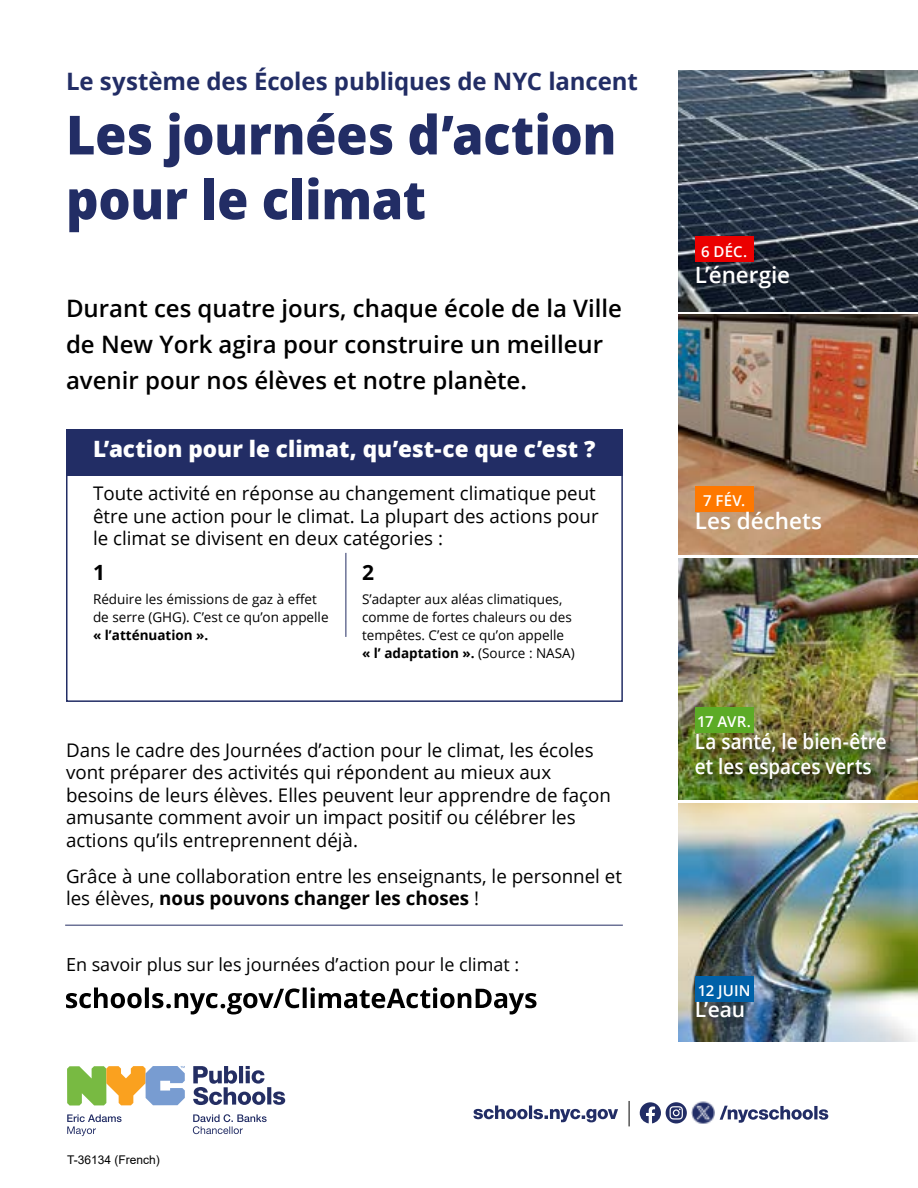
<style>
.page{position:relative;width:918px;height:1188px;background:#fff}
.page>*{position:absolute;margin:0;border:0;box-sizing:border-box;transform-origin:0 0}
.Pre-Header{font:800 54px/64.8px "Open Sans";letter-spacing:-.005em;color:#222d65;scale:.94 1}
.Header_2{font:600 24px/36px "Open Sans";color:#000}
.Pre-Header-2{font:700 24px "Open Sans";letter-spacing:-.005em;color:#222d65}
.Header_3{font:800 22.5px "Open Sans";color:#fff}
.Header_3-2{font:600 22.5px "Open Sans";color:#fff}
.Header_3-3{font:600 21px/25.2px "Open Sans";color:#fff;scale:.9 1}
.Header_3-4{font:600 21px "Open Sans";color:#fff}
.List_header{font:700 21px "Open Sans";color:#000}
.Body{font:18.75px/22.5px "Open Sans";color:#000}
.Body-2{font:18px "Open Sans";color:#000}
.Header_3-5{font:600 15px "Open Sans";letter-spacing:.005em;color:#fff}
.List_text{font:13.5px/18px "Open Sans";color:#000}
.t1{font:12px "Arial";color:#000}
.s1{font-weight:700}
</style>
<div class="page">
<div style="left:66px;top:429px;width:557px;height:47px;background:#222d65"></div>
<svg style="left:629px;top:1101px;width:1px;height:25px"></svg>
<hr style="left:65px;top:925px;width:558px;height:1px;background:#242e63">
<hr style="left:346px;top:553px;width:1px;height:84px;background:#242e63">
<svg style="left:66px;top:987px;width:471px;height:27px"></svg>
<img style="left:678px;top:71px;width:240px;height:240px">
<div style="left:695px;top:237px;width:59px;height:25px;background:#eb0000"></div>
<img style="left:678px;top:314px;width:240px;height:241px">
<div style="left:695px;top:486px;width:59px;height:25px;background:#fe7800"></div>
<img style="left:678px;top:559px;width:240px;height:240px">
<div style="left:695px;top:707px;width:59px;height:26px;background:#5cab26"></div>
<div style="left:694px;top:731px;width:207px;height:63px;background:#000;opacity:.75"></div>
<img style="left:678px;top:804px;width:240px;height:238px">
<div style="left:695px;top:976px;width:59px;height:26px;background:#0061a8"></div>
<svg style="left:473px;top:1106px;width:145px;height:16px"></svg>
<svg style="left:640px;top:1102px;width:47px;height:21px"></svg>
<svg style="left:720px;top:1106px;width:108px;height:17px"></svg>
<img style="left:692px;top:1101px;width:22px;height:23px">
<svg style="left:67px;top:1066px;width:118px;height:40px"></svg>
<svg style="left:193px;top:1066px;width:72px;height:39px"></svg>
<svg style="left:267px;top:1087px;width:4px;height:17px"></svg>
<svg style="left:273px;top:1092px;width:12px;height:13px"></svg>
<svg style="left:67px;top:1114px;width:200px;height:22px"></svg>
<p class="Pre-Header-2" style="left:66px;top:64px;width:573px">Le système des Écoles publiques de NYC lancent</p>
<p class="Pre-Header" style="left:66px;top:100px;width:587px">Les journées d’action pour le climat</p>
<p class="Header_2" style="left:66px;top:289px;width:558px">Durant ces quatre jours, chaque école de la Ville de New York agira pour construire un meilleur avenir pour nos élèves et notre planète.</p>
<p class="Header_3" style="left:93px;top:432px;width:504px">L’action pour le climat, qu’est-ce que c’est ?</p>
<p class="Body" style="left:93px;top:482px;width:507px">Toute activité en réponse au changement climatique peut être une action pour le climat. La plupart des actions pour le climat se divisent en deux catégories :</p>
<p class="List_header" style="left:93px;top:557px;width:13px">1</p>
<p class="List_text" style="left:93px;top:590px;width:237px">Réduire les émissions de gaz à effet de serre (GHG). C’est ce qu’on appelle <span class="s1">« l’atténuation ».</span></p>
<p class="List_header" style="left:362px;top:557px;width:13px">2</p>
<p class="List_text" style="left:362px;top:590px;width:214px">S’adapter aux aléas climatiques, comme de fortes chaleurs ou des tempêtes. C’est ce qu’on appelle <span class="s1">« l’ adaptation ».</span> (Source : NASA)</p>
<p class="Body" style="left:66px;top:738px;width:547px">Dans le cadre des Journées d’action pour le climat, les écoles vont préparer des activités qui répondent au mieux aux besoins de leurs élèves. Elles peuvent leur apprendre de façon amusante comment avoir un impact positif ou célébrer les actions qu’ils entreprennent déjà.</p>
<p class="Body" style="left:66px;top:864px;width:558px">Grâce à une collaboration entre les enseignants, le personnel et les élèves, <span class="s1">nous pouvons changer les choses</span> !</p>
<p class="Body-2" style="left:66px;top:952px;width:455px">En savoir plus sur les journées d’action pour le climat :</p>
<p class="t1" style="left:67px;top:1152px;width:94px">T-36134 (French)</p>
<p class="Header_3-5" style="left:701px;top:241px;width:47px">6 DÉC.</p>
<p class="Header_3-2" style="left:695px;top:259px;width:97px">L’énergie</p>
<p class="Header_3-5" style="left:703px;top:490px;width:44px">7 FÉV.</p>
<p class="Header_3-2" style="left:695px;top:505px;width:129px">Les déchets</p>
<p class="Header_3-5" style="left:697px;top:711px;width:55px">17 AVR.</p>
<p class="Header_3-3" style="left:695px;top:728px;width:215px">La santé, le bien-être et les espaces verts</p>
<p class="Header_3-5" style="left:698px;top:981px;width:54px">12 JUIN</p>
<p class="Header_3-4" style="left:695px;top:995px;width:52px">L’eau</p>
</div>
